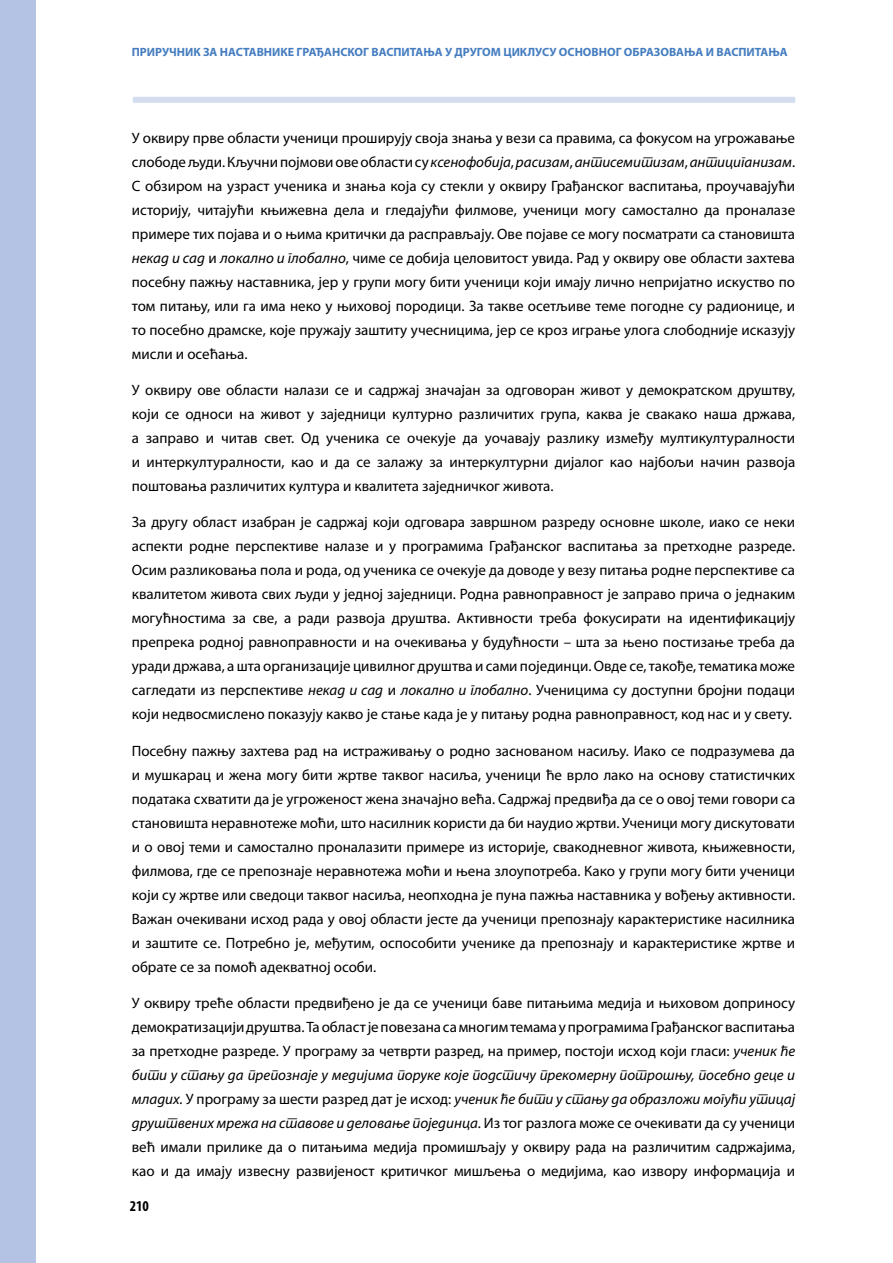
<style>
.page{position:relative;width:893px;height:1263px;background:#fff}
.page>*{position:absolute;margin:0;border:0;box-sizing:border-box;transform-origin:0 0}
.t1{font:15px/24px "Myriad Pro";color:#000;text-align:justify}
.t2{font:700 condensed 15px "Myriad Pro";color:#000}
.t3{font:700 12px "Myriad Pro";color:#457dc0}
.s1{font-style:italic}
</style>
<div class="page">
<div style="left:0;top:0;width:35px;height:1263px;background:#b4c3e4"></div>
<div style="left:133px;top:97px;width:662px;height:6px;background:#d4dcf0"></div>
<p class="t3" style="left:132px;top:45px;width:657px">ПРИРУЧНИК ЗА НАСТАВНИКЕ ГРАЂАНСКОГ ВАСПИТАЊА У ДРУГОМ ЦИКЛУСУ ОСНОВНОГ ОБРАЗОВАЊА И ВАСПИТАЊА</p>
<p class="t1" style="left:132px;top:126px;width:665px">У оквиру прве области ученици проширују своја знања у вези са правима, са фокусом на угрожавање слободе људи. Кључни појмови ове области су <span class="s1">ксенофобија</span>, <span class="s1">расизам</span>, <span class="s1">антисемитизам</span>, <span class="s1">антициганизам</span>.<br>С обзиром на узраст ученика и знања која су стекли у оквиру Грађанског васпитања, проучавајући историју, читајући књижевна дела и гледајући филмове, ученици могу самостално да проналазе примере тих појава и о њима критички да расправљају. Ове појаве се могу посматрати са становишта <span class="s1">некад и сад</span> и <span class="s1">локално и глобално</span>, чиме се добија целовитост увида. Рад у оквиру ове области захтева посебну пажњу наставника, јер у групи могу бити ученици који имају лично непријатно искуство по том питању, или га има неко у њиховој породици. За такве осетљиве теме погодне су радионице, и то посебно драмске, које пружају заштиту учесницима, јер се кроз играње улога слободније исказују мисли и осећања.</p>
<p class="t1" style="left:132px;top:378px;width:665px">У оквиру ове области налази се и садржај значајан за одговоран живот у демократском друштву, који се односи на живот у заједници културно различитих група, каква је свакако наша држава, а заправо и читав свет. Од ученика се очекује да уочавају разлику између мултикултуралности и интеркултуралности, као и да се залажу за интеркултурни дијалог као најбољи начин развоја поштовања различитих култура и квалитета заједничког живота.</p>
<p class="t1" style="left:132px;top:511px;width:665px">За другу област изабран је садржај који одговара завршном разреду основне школе, иако се неки аспекти родне перспективе налазе и у програмима Грађанског васпитања за претходне разреде.<br>Осим разликовања пола и рода, од ученика се очекује да доводе у везу питања родне перспективе са квалитетом живота свих људи у једној заједници. Родна равноправност је заправо прича о једнаким могућностима за све, а ради развоја друштва. Активности треба фокусирати на идентификацију препрека родној равноправности и на очекивања у будућности – шта за њено постизање треба да уради држава, а шта организације цивилног друштва и сами појединци. Овде се, такође, тематика може сагледати из перспективе <span class="s1">некад и сад</span> и <span class="s1">локално и глобално</span>. Ученицима су доступни бројни подаци који недвосмислено показују какво је стање када је у питању родна равноправност, код нас и у свету.</p>
<p class="t1" style="left:132px;top:739px;width:665px">Посебну пажњу захтева рад на истраживању о родно заснованом насиљу. Иако се подразумева да и мушкарац и жена могу бити жртве таквог насиља, ученици ће врло лако на основу статистичких података схватити да је угроженост жена значајно већа. Садржај предвиђа да се о овој теми говори са становишта неравнотеже моћи, што насилник користи да би наудио жртви. Ученици могу дискутовати и о овој теми и самостално проналазити примере из историје, свакодневног живота, књижевности, филмова, где се препознаје неравнотежа моћи и њена злоупотреба. Како у групи могу бити ученици који су жртве или сведоци таквог насиља, неопходна је пуна пажња наставника у вођењу активности.<br>Важан очекивани исход рада у овој области јесте да ученици препознају карактеристике насилника и заштите се. Потребно је, међутим, оспособити ученике да препознају и карактеристике жртве и обрате се за помоћ адекватној особи.</p>
<p class="t1" style="left:132px;top:991px;width:665px">У оквиру треће области предвиђено је да се ученици баве питањима медија и њиховом доприносу демократизацији друштва. Та област је повезана са многим темама у програмима Грађанског васпитања за претходне разреде. У програму за четврти разред, на пример, постоји исход који гласи: <span class="s1">ученик ће бити у стању да препознаје у медијима поруке које подстичу прекомерну потрошњу, посебно деце и младих.</span> У програму за шести разред дат је исход: <span class="s1">ученик ће бити у стању да образложи могући утицај друштвених мрежа на ставове и деловање појединца</span>. Из тог разлога може се очекивати да су ученици већ имали прилике да о питањима медија промишљају у оквиру рада на различитим садржајима, као и да имају извесну развијеност критичког мишљења о медијима, као извору информација и</p>
<p class="t2" style="left:130px;top:1197px;width:21px">210</p>
</div>
